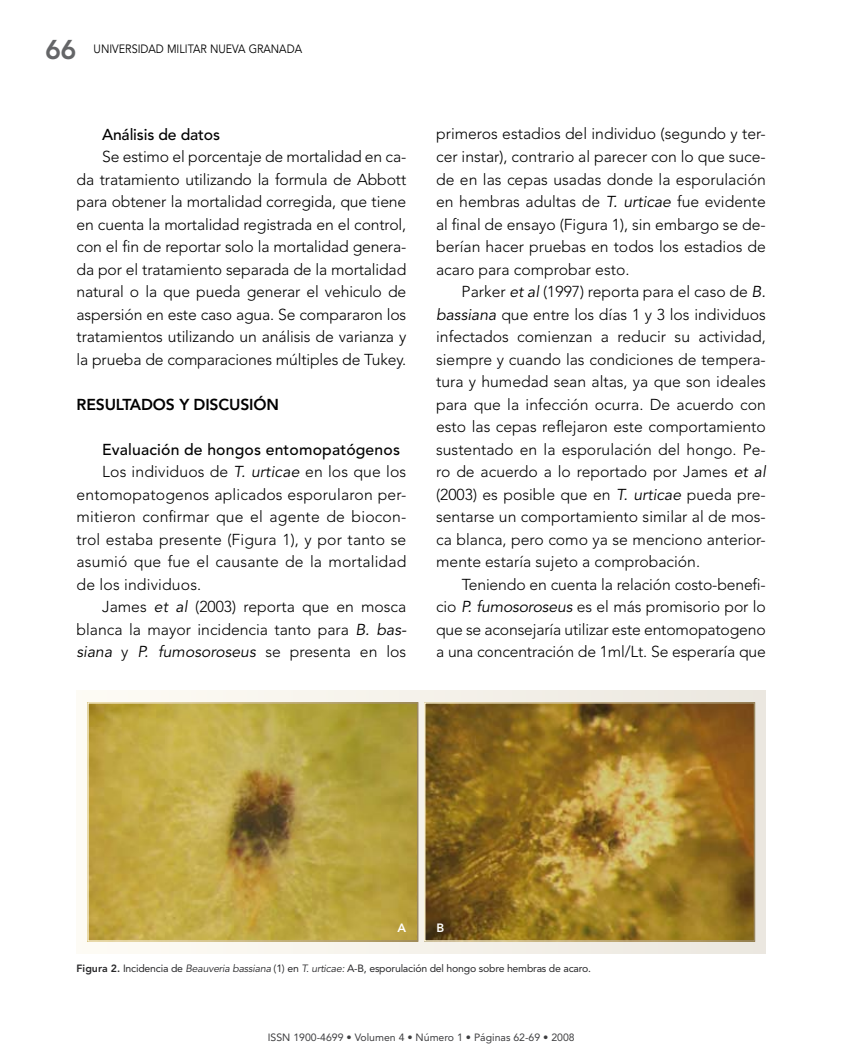
<style>
.page{position:relative;width:851px;height:1063px;background:#fff}
.page>*{position:absolute;margin:0;border:0;box-sizing:border-box;transform-origin:0 0}
.t1{font:800 27px "Avenir";color:#646567}
.t2{font:300 15.75px/22.5px "Avenir";color:#000;text-align:justify}
.t3{font:500 15.75px "Avenir";letter-spacing:.01em;color:#000}
.t4{font:italic 15.75px "Avenir";color:#000}
.t5{font:800 15.75px "Avenir";color:#000}
.t6{font:12px "Avenir";color:#000;scale:.9 1}
.t7{font:800 12px "Avenir";color:#fff}
.t8{font:10.5px "Avenir";letter-spacing:-.02em;color:#28282a}
.t9{font:10.5px "Avenir";color:#3e3e40}
.s1{font-weight:400;font-style:italic}
.s2{font-weight:300;font-style:normal}
.s3{font-weight:800}
.s4{font-style:italic}
</style>
<div class="page">
<svg style="left:77px;top:690px;width:688px;height:264px;fill:#f2eee6"></svg>
<img style="left:90px;top:705px;width:325px;height:234px">
<img style="left:427px;top:705px;width:325px;height:234px">
<h1 class="t1" style="left:45px;top:33px;width:33px">66</h1>
<p class="t6" style="left:94px;top:42px;width:233px">UNIVERSIDAD MILITAR NUEVA GRANADA</p>
<p class="t3" style="left:102px;top:125px;width:119px">Análisis de datos</p>
<p class="t2" style="left:77px;top:146px;width:331px;text-indent:26px">Se estimo el porcentaje de mortalidad en ca&shy;da tratamiento utilizando la formula de Abbott para obtener la mortalidad corregida, que tiene en cuenta la mortalidad registrada en el control, con el fin de reportar solo la mortalidad genera&shy;da por el tratamiento separada de la mortalidad natural o la que pueda generar el vehiculo de aspersión en este caso agua. Se compararon los tratamientos utilizando un análisis de varianza y la prueba de comparaciones múltiples de Tukey.</p>
<p class="t5" style="left:77px;top:395px;width:21px">RESULTAD</p>
<p class="t5" style="left:153px;top:395px;width:50px">OS y DISCUSI</p>
<p class="t5" style="left:253px;top:395px;width:25px">ÓN</p>
<p class="t3" style="left:102px;top:440px;width:299px">Evaluación de hongos entomopatógenos</p>
<p class="t2" style="left:102px;top:461px;width:306px">Los individuos de <span class="s1">T. urticae</span> en los que los</p>
<p class="t2" style="left:77px;top:483px;width:331px">entomopatogenos aplicados esporularon per-</p>
<p class="t2" style="left:77px;top:506px;width:331px">mitieron confirmar que el agente de biocon-</p>
<p class="t2" style="left:77px;top:528px;width:331px">trol estaba presente (Figura 1), y por tanto se</p>
<p class="t2" style="left:77px;top:551px;width:331px">asumió que fue el causante de la mortalidad</p>
<p class="t2" style="left:77px;top:573px;width:126px">de los individuos.</p>
<p class="t2" style="left:102px;top:596px;width:306px">James <span class="s1">et al</span> (2003) reporta que en mosca</p>
<p class="t2" style="left:77px;top:618px;width:331px">blanca la mayor incidencia tanto para <span class="s1">B. bas-</span></p>
<p class="t4" style="left:77px;top:643px;width:331px">siana <span class="s2">y</span> P. fumosoroseus <span class="s2">se presenta en los</span></p>
<p class="t2" style="left:436px;top:123px;width:331px">primeros estadios del individuo (segundo y ter&shy;cer instar), contrario al parecer con lo que suce&shy;de en las cepas usadas donde la esporulación en hembras adultas de <span class="s1">T. urticae</span> fue evidente al final de ensayo (Figura 1), sin embargo se de&shy;berían hacer pruebas en todos los estadios de acaro para comprobar esto.</p>
<p class="t2" style="left:436px;top:280px;width:331px;text-indent:25px">Parker <span class="s1">et al</span> (1997) reporta para el caso de <span class="s1">B. bassiana</span> que entre los días 1 y 3 los individuos infectados comienzan a reducir su actividad, siempre y cuando las condiciones de tempera&shy;tura y humedad sean altas, ya que son ideales para que la infección ocurra. De acuerdo con esto las cepas reflejaron este comportamiento sustentado en la esporulación del hongo. Pe&shy;ro de acuerdo a lo reportado por James <span class="s1">et al </span>(2003) es posible que en <span class="s1">T. urticae</span> pueda pre&shy;sentarse un comportamiento similar al de mos&shy;ca blanca, pero como ya se menciono anterior&shy;mente estaría sujeto a comprobación.</p>
<p class="t2" style="left:436px;top:573px;width:331px;text-indent:26px">Teniendo en cuenta la relación costo-benefi&shy;cio <span class="s1">P. fumosoroseus</span> es el más promisorio por lo que se aconsejaría utilizar este entomopatogeno a una concentración de 1ml/Lt. Se esperaría que</p>
<p class="t7" style="left:397px;top:921px;width:10px">A</p>
<p class="t7" style="left:436px;top:921px;width:9px">B</p>
<p class="t8" style="left:77px;top:962px;width:516px"><span class="s3">Figura 2.</span> Incidencia de <span class="s4">Beauveria bassiana</span> (1) en <span class="s4">T. urticae:</span> A-B, esporulación del hongo sobre hembras de acaro.</p>
<p class="t9" style="left:268px;top:1031px;width:308px">ISSN 1900-4699 • Volumen 4 • Número 1 • Páginas 62-69 • 2008</p>
</div>
